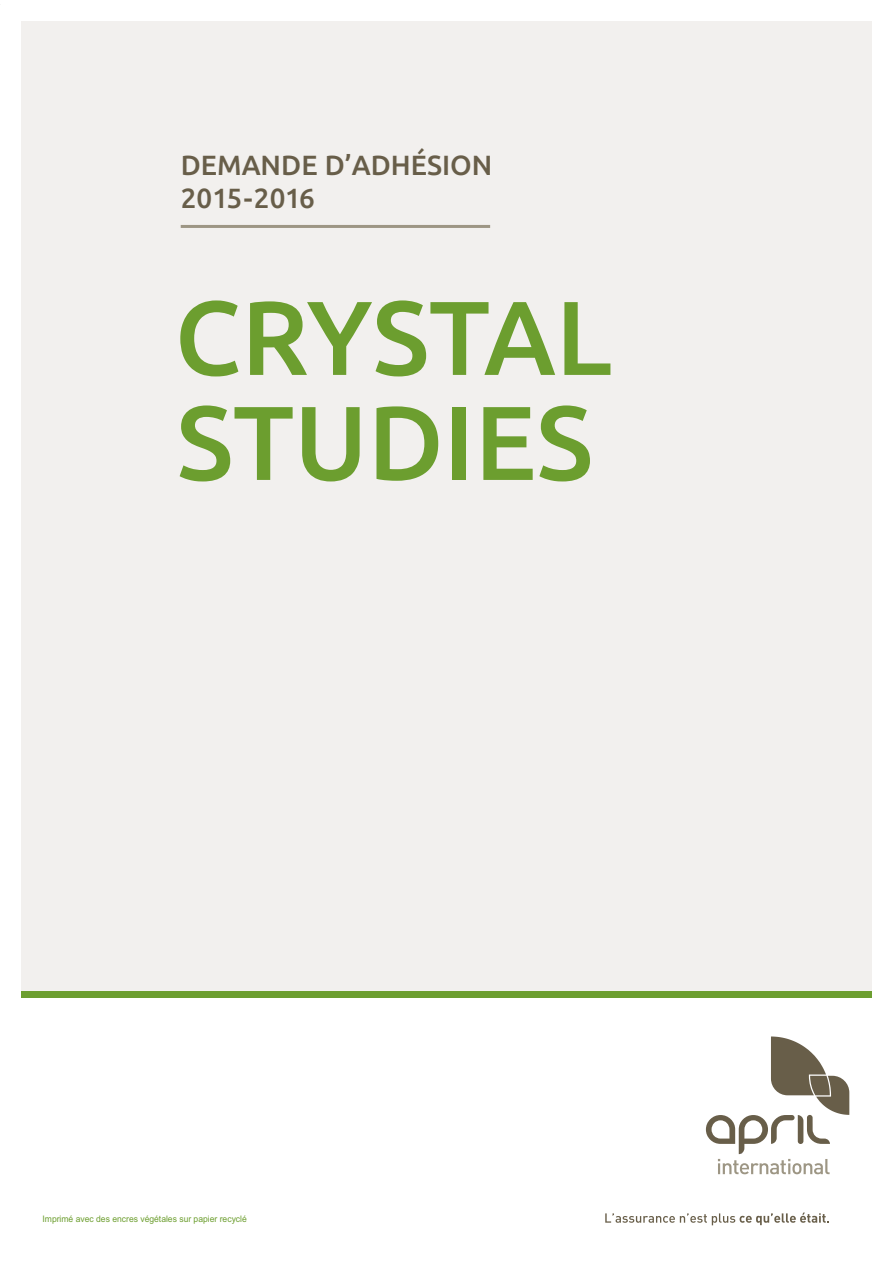
<style>
.page{position:relative;width:893px;height:1263px;background:#fff}
.page>*{position:absolute;margin:0;border:0;box-sizing:border-box;transform-origin:0 0}
.t1{font:500 105px/105px "Ubuntu";color:#6c9e2f}
.t2{font:500 27.75px/33.3px "Ubuntu";color:#685e49}
.t3{font:9px "Arial";color:#6c9e2f;scale:.95 1}
</style>
<div class="page">
<div style="left:21px;top:21px;width:851px;height:976px;background:#f2f0ee"></div>
<div style="left:21px;top:991px;width:851px;height:6px;background:#6c9e2f"></div>
<svg style="left:605px;top:1213px;width:224px;height:12px"></svg>
<svg style="left:706px;top:1036px;width:143px;height:138px"></svg>
<hr style="left:181px;top:225px;width:309px;height:3px;background:#9d9684">
<h2 class="t2" style="left:181px;top:147px;width:313px">DEMANDE D’ADHÉSION<br>2015-2016</h2>
<h1 class="t1" style="left:174px;top:281px;width:439px">CRYSTAL<br>STUDIES</h1>
<p class="t3" style="left:43px;top:1214px;width:217px">Imprimé avec des encres végétales sur papier recyclé</p>
</div>
